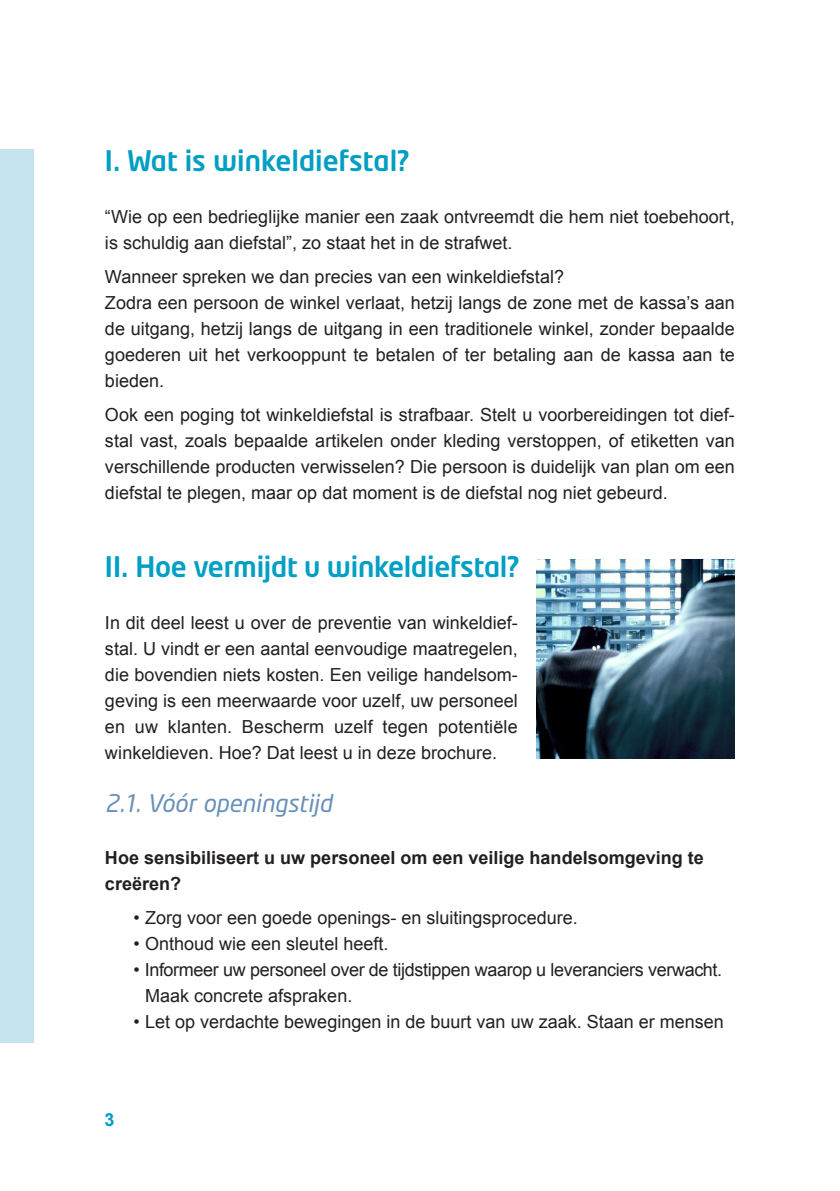
<style>
.page{position:relative;width:840px;height:1191px;background:#fff}
.page>*{position:absolute;margin:0;border:0;box-sizing:border-box;transform-origin:0 0}
.t1{font:500 28px "Neo Tech";letter-spacing:-.01em;color:#009fc3}
.t2{font:italic 24px "Neo Tech";color:#6890b9}
.t3{font:18px/26px "Arial";color:#231f20}
.t4{font:18px/26px "Arial";letter-spacing:-.02em;color:#231f20}
.t5{font:700 18px/26px "Arial";color:#231f20}
.t6{font:700 18px "Arial";color:#009fc3}
</style>
<div class="page">
<img style="left:536px;top:559px;width:198px;height:199px">
<div style="left:0;top:149px;width:33px;height:893px;background:#c4e5f0"></div>
<h1 class="t1" style="left:105px;top:143px;width:306px">I. Wat is winkeldiefstal?</h1>
<p class="t3" style="left:105px;top:204px;width:631px">“Wie op een bedrieglijke manier een zaak ontvreemdt die hem niet toebehoort, is schuldig aan diefstal”, zo staat het in de strafwet.</p>
<p class="t3" style="left:105px;top:264px;width:631px">Wanneer spreken we dan precies van een winkeldiefstal?<br>Zodra een persoon de winkel verlaat, hetzij langs de zone met de kassa’s aan de uitgang, hetzij langs de uitgang in een traditionele winkel, zonder bepaalde goederen uit het verkooppunt te betalen of ter betaling aan de kassa aan te bieden.</p>
<p class="t3" style="left:105px;top:402px;width:631px;text-align:justify">Ook een poging tot winkeldiefstal is strafbaar. Stelt u voorbereidingen tot dief&shy;stal vast, zoals bepaalde artikelen onder kleding verstoppen, of etiketten van verschillende producten verwisselen? Die persoon is duidelijk van plan om een diefstal te plegen, maar op dat moment is de diefstal nog niet gebeurd.</p>
<h1 class="t1" style="left:105px;top:549px;width:416px">II. Hoe vermijdt u winkeldiefstal?</h1>
<p class="t3" style="left:105px;top:610px;width:414px;text-align:justify">In dit deel leest u over de preventie van winkeldief&shy;stal. U vindt er een aantal eenvoudige maatregelen, die bovendien niets kosten. Een veilige handelsom&shy;geving is een meerwaarde voor uzelf, uw personeel en uw klanten. Bescherm uzelf tegen potentiële winkeldieven. Hoe? Dat leest u in deze brochure.</p>
<h2 class="t2" style="left:105px;top:788px;width:228px">2.1. Vóór openingstijd</h2>
<p class="t5" style="left:105px;top:845px;width:600px">Hoe sensibiliseert u uw personeel om een veilige handelsomgeving te creëren?</p>
<p class="t3" style="left:133px;top:904px;width:445px">• Zorg voor een goede openings- en sluitingsprocedure.</p>
<p class="t3" style="left:133px;top:930px;width:256px">• Onthoud wie een sleutel heeft.</p>
<p class="t4" style="left:145px;top:956px;width:578px;text-indent:-12px">• Informeer uw personeel over de tijdstippen waarop u leveranciers verwacht.<br>Maak concrete afspraken.</p>
<p class="t3" style="left:133px;top:1008px;width:591px">• Let op verdachte bewegingen in de buurt van uw zaak. Staan er mensen</p>
<p class="t6" style="left:104px;top:1107px;width:12px">3</p>
</div>
